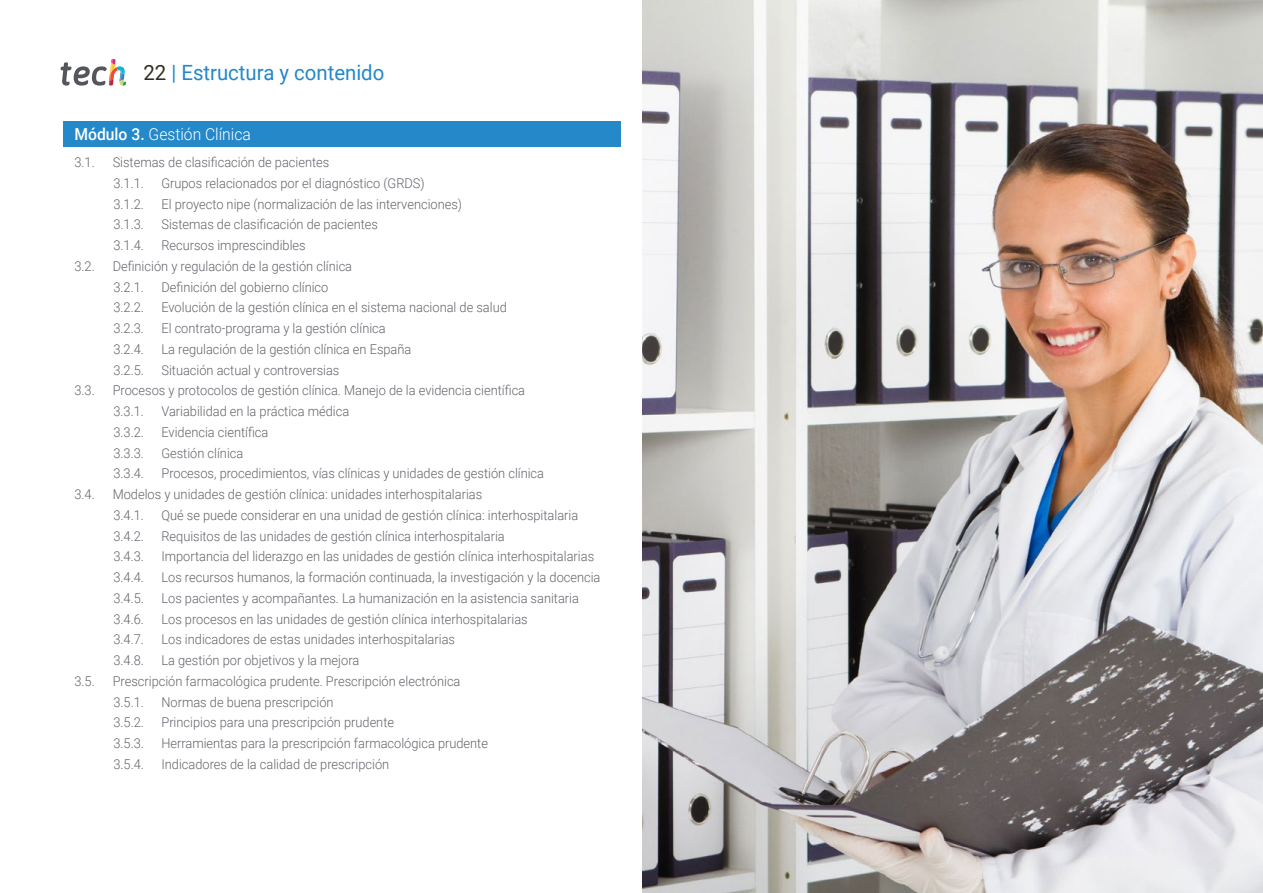
<style>
.page{position:relative;width:1263px;height:893px;background:#fff}
.page>*{position:absolute;margin:0;border:0;box-sizing:border-box;transform-origin:0 0}
.t1{font:21px "Roboto";color:#2488c9}
.t2{font:300 16.5px "Roboto";color:#fff;scale:.95 1}
.t3{font:300 13.5px/20.7px "Roboto";color:#61646a;scale:.95 1}
.s1{color:#312e20}
.s2{font-weight:500}
</style>
<div class="page">
<div style="left:63px;top:121px;width:558px;height:25px;background:#2488c9"></div>
<svg style="left:61px;top:59px;width:65px;height:27px"></svg>
<img style="left:642px;top:0;width:621px;height:893px">
<h1 class="t1" style="left:144px;top:57px;width:242px"><span class="s1">22</span> | Estructura y contenido</h1>
<p class="t2" style="left:74px;top:123px;width:187px"><span class="s2">Módulo 3.</span> Gestión Clínica</p>
<p class="t3" style="left:74px;top:151px;width:23px">3.1.</p>
<p class="t3" style="left:113px;top:151px;width:229px">Sistemas de clasificación de pacientes<br>3.1.1.</p>
<p class="t3" style="left:161px;top:172px;width:279px">Grupos relacionados por el diagnóstico (GRDS)</p>
<p class="t3" style="left:113px;top:193px;width:34px">3.1.2.</p>
<p class="t3" style="left:161px;top:193px;width:318px">El proyecto nipe (normalización de las intervenciones)</p>
<p class="t3" style="left:113px;top:214px;width:34px">3.1.3.</p>
<p class="t3" style="left:161px;top:214px;width:229px">Sistemas de clasificación de pacientes</p>
<p class="t3" style="left:113px;top:234px;width:34px">3.1.4.</p>
<p class="t3" style="left:161px;top:234px;width:153px">Recursos imprescindibles</p>
<p class="t3" style="left:74px;top:255px;width:23px">3.2.</p>
<p class="t3" style="left:113px;top:255px;width:254px">Definición y regulación de la gestión clínica<br>3.2.1.</p>
<p class="t3" style="left:161px;top:276px;width:177px">Definición del gobierno clínico</p>
<p class="t3" style="left:113px;top:297px;width:34px">3.2.2.</p>
<p class="t3" style="left:161px;top:297px;width:365px">Evolución de la gestión clínica en el sistema nacional de salud</p>
<p class="t3" style="left:113px;top:317px;width:34px">3.2.3.</p>
<p class="t3" style="left:161px;top:317px;width:238px">El contrato-programa y la gestión clínica</p>
<p class="t3" style="left:113px;top:338px;width:34px">3.2.4.</p>
<p class="t3" style="left:161px;top:338px;width:265px">La regulación de la gestión clínica en España</p>
<p class="t3" style="left:113px;top:359px;width:34px">3.2.5.</p>
<p class="t3" style="left:161px;top:359px;width:189px">Situación actual y controversias</p>
<p class="t3" style="left:74px;top:380px;width:23px">3.3.</p>
<p class="t3" style="left:113px;top:380px;width:436px">Procesos y protocolos de gestión clínica. Manejo de la evidencia científica<br>3.3.1.</p>
<p class="t3" style="left:161px;top:400px;width:199px">Variabilidad en la práctica médica</p>
<p class="t3" style="left:113px;top:421px;width:34px">3.3.2.</p>
<p class="t3" style="left:161px;top:421px;width:114px">Evidencia científica</p>
<p class="t3" style="left:113px;top:442px;width:34px">3.3.3.</p>
<p class="t3" style="left:161px;top:442px;width:88px">Gestión clínica</p>
<p class="t3" style="left:113px;top:463px;width:34px">3.3.4.</p>
<p class="t3" style="left:161px;top:463px;width:404px">Procesos, procedimientos, vías clínicas y unidades de gestión clínica</p>
<p class="t3" style="left:74px;top:483px;width:23px">3.4.</p>
<p class="t3" style="left:113px;top:483px;width:390px">Modelos y unidades de gestión clínica: unidades interhospitalarias<br>3.4.1.</p>
<p class="t3" style="left:161px;top:504px;width:440px">Qué se puede considerar en una unidad de gestión clínica: interhospitalaria</p>
<p class="t3" style="left:113px;top:525px;width:34px">3.4.2.</p>
<p class="t3" style="left:161px;top:525px;width:363px">Requisitos de las unidades de gestión clínica interhospitalaria</p>
<p class="t3" style="left:113px;top:546px;width:34px">3.4.3.</p>
<p class="t3" style="left:161px;top:546px;width:457px">Importancia del liderazgo en las unidades de gestión clínica interhospitalarias</p>
<p class="t3" style="left:113px;top:566px;width:34px">3.4.4.</p>
<p class="t3" style="left:161px;top:566px;width:464px">Los recursos humanos, la formación continuada, la investigación y la docencia</p>
<p class="t3" style="left:113px;top:587px;width:34px">3.4.5.</p>
<p class="t3" style="left:161px;top:587px;width:441px">Los pacientes y acompañantes. La humanización en la asistencia sanitaria</p>
<p class="t3" style="left:113px;top:608px;width:34px">3.4.6.</p>
<p class="t3" style="left:161px;top:608px;width:387px">Los procesos en las unidades de gestión clínica interhospitalarias</p>
<p class="t3" style="left:113px;top:629px;width:34px">3.4.7.</p>
<p class="t3" style="left:161px;top:629px;width:311px">Los indicadores de estas unidades interhospitalarias</p>
<p class="t3" style="left:113px;top:649px;width:34px">3.4.8.</p>
<p class="t3" style="left:161px;top:649px;width:210px">La gestión por objetivos y la mejora</p>
<p class="t3" style="left:74px;top:670px;width:23px">3.5.</p>
<p class="t3" style="left:113px;top:670px;width:368px">Prescripción farmacológica prudente. Prescripción electrónica<br>3.5.1.</p>
<p class="t3" style="left:161px;top:691px;width:183px">Normas de buena prescripción</p>
<p class="t3" style="left:113px;top:712px;width:34px">3.5.2.</p>
<p class="t3" style="left:161px;top:712px;width:246px">Principios para una prescripción prudente</p>
<p class="t3" style="left:113px;top:732px;width:34px">3.5.3.</p>
<p class="t3" style="left:161px;top:732px;width:345px">Herramientas para la prescripción farmacológica prudente</p>
<p class="t3" style="left:113px;top:753px;width:34px">3.5.4.</p>
<p class="t3" style="left:161px;top:753px;width:241px">Indicadores de la calidad de prescripción</p>
</div>
